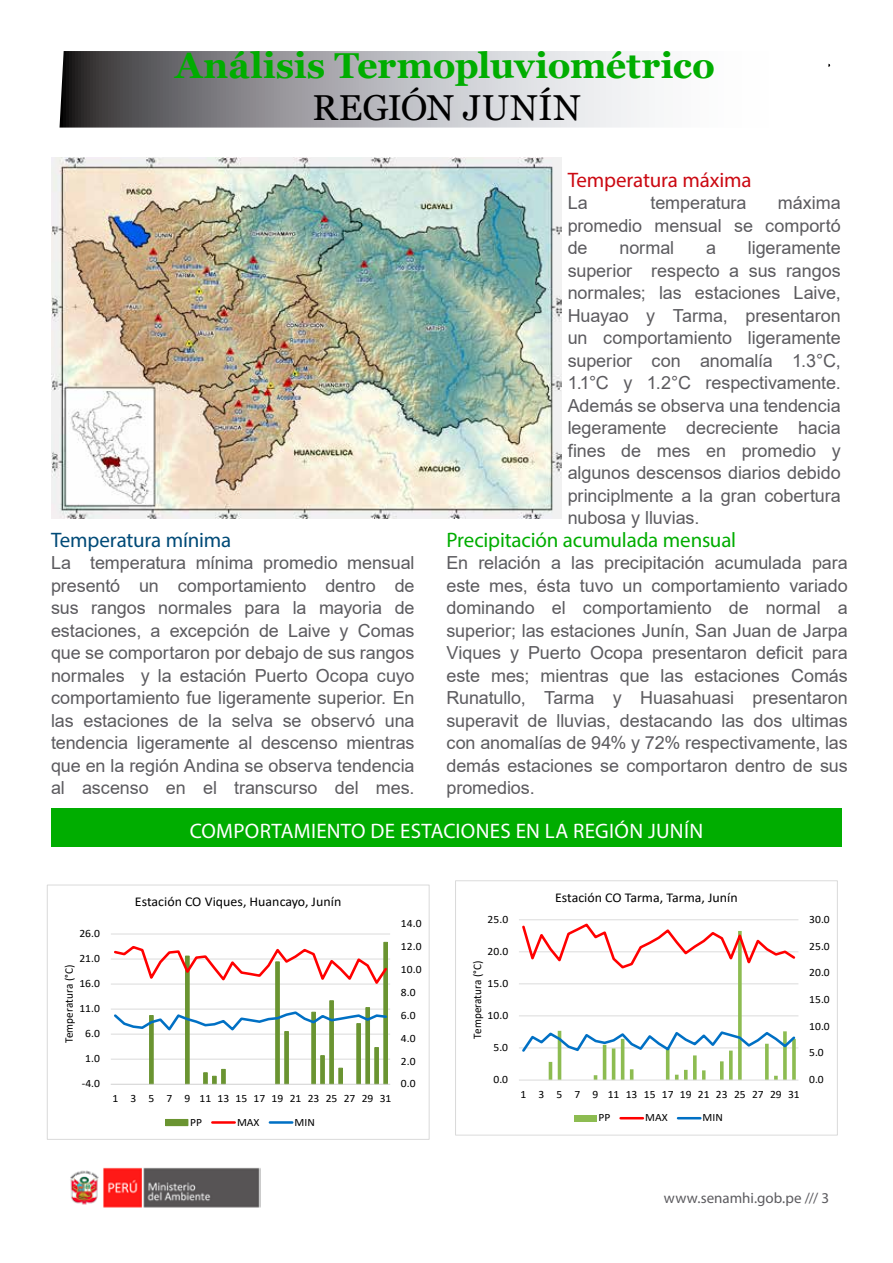
<style>
.page{position:relative;width:893px;height:1263px;background:#fff}
.page>*{position:absolute;margin:0;border:0;box-sizing:border-box;transform-origin:0 0}
.t1{font:700 36px "Georgia";letter-spacing:-.005em;color:#00ad00}
.t2{font:36px "Georgia";letter-spacing:.01em;color:#000}
.t3{font:21px "Myriad Pro";letter-spacing:.015em;color:#fff}
.t4{font:21px "Myriad Pro";letter-spacing:-.01em;color:#00ad00}
.t5{font:21px "Myriad Pro";letter-spacing:-.01em;color:#004a77}
.t6{font:21px "Myriad Pro";letter-spacing:-.01em;color:#cb0912}
.t7{font:18px/22.5px "Arial";letter-spacing:-.005em;color:#5c5b5f;text-align:justify}
.t8{font:15px "Myriad Pro";color:#5c5b5f}
.t9{font:13.5px "Calibri";color:#000;scale:1.04 1}
.t10{font:13.5px "Calibri";color:#000}
.t11{font:11.55px "Calibri";color:#000}
.t12{font:11.1px "Calibri";color:#000;scale:1.04 1}
.t13{font:11.1px "Calibri";color:#000}
</style>
<div class="page">
<img style="left:70px;top:1167px;width:191px;height:41px">
<svg style="left:60px;top:51px;width:769px;height:77px"></svg>
<img style="left:51px;top:157px;width:510px;height:361px">
<hr style="left:111px;top:1059px;width:279px;height:1px;background:#dadada">
<hr style="left:111px;top:1034px;width:279px;height:1px;background:#dadada">
<hr style="left:111px;top:1009px;width:279px;height:1px;background:#dadada">
<hr style="left:111px;top:984px;width:279px;height:1px;background:#dadada">
<hr style="left:111px;top:958px;width:279px;height:1px;background:#dadada">
<hr style="left:111px;top:933px;width:279px;height:1px;background:#dadada">
<hr style="left:384px;top:942px;width:3px;height:142px;background:#6a9431">
<hr style="left:375px;top:1047px;width:3px;height:37px;background:#6a9431">
<hr style="left:366px;top:1007px;width:3px;height:77px;background:#6a9431">
<hr style="left:357px;top:1024px;width:3px;height:60px;background:#6a9431">
<hr style="left:339px;top:1068px;width:3px;height:16px;background:#6a9431">
<hr style="left:330px;top:1001px;width:3px;height:83px;background:#6a9431">
<hr style="left:321px;top:1056px;width:3px;height:28px;background:#6a9431">
<hr style="left:312px;top:1012px;width:3px;height:72px;background:#6a9431">
<hr style="left:285px;top:1031px;width:3px;height:53px;background:#6a9431">
<hr style="left:276px;top:962px;width:3px;height:122px;background:#6a9431">
<hr style="left:222px;top:1069px;width:3px;height:15px;background:#6a9431">
<hr style="left:186px;top:956px;width:3px;height:128px;background:#6a9431">
<hr style="left:150px;top:1015px;width:3px;height:69px;background:#6a9431">
<div style="left:149px;top:1015px;width:5px;height:70px;border:1px solid #6a9431"></div>
<div style="left:185px;top:956px;width:5px;height:129px;border:1px solid #6a9431"></div>
<div style="left:203px;top:1072px;width:5px;height:13px;border:1px solid #6a9431"></div>
<div style="left:212px;top:1076px;width:5px;height:9px;border:1px solid #6a9431"></div>
<div style="left:221px;top:1069px;width:5px;height:16px;border:1px solid #6a9431"></div>
<div style="left:275px;top:961px;width:5px;height:124px;border:1px solid #6a9431"></div>
<div style="left:284px;top:1031px;width:5px;height:54px;border:1px solid #6a9431"></div>
<div style="left:311px;top:1012px;width:5px;height:73px;border:1px solid #6a9431"></div>
<div style="left:320px;top:1055px;width:5px;height:30px;border:1px solid #6a9431"></div>
<div style="left:329px;top:1000px;width:5px;height:85px;border:1px solid #6a9431"></div>
<div style="left:338px;top:1068px;width:5px;height:17px;border:1px solid #6a9431"></div>
<div style="left:356px;top:1023px;width:5px;height:62px;border:1px solid #6a9431"></div>
<div style="left:365px;top:1007px;width:5px;height:78px;border:1px solid #6a9431"></div>
<div style="left:374px;top:1047px;width:5px;height:38px;border:1px solid #6a9431"></div>
<div style="left:383px;top:942px;width:5px;height:143px;border:1px solid #6a9431"></div>
<hr style="left:111px;top:1084px;width:279px;height:1px;background:#dadada">
<svg style="left:112px;top:944px;width:277px;height:44px"></svg>
<svg style="left:114px;top:1010px;width:274px;height:23px"></svg>
<div style="left:166px;top:1119px;width:22px;height:6px;background:#6a9431"></div>
<div style="left:165px;top:1119px;width:23px;height:7px;border:1px solid #6a9431"></div>
<hr style="left:212px;top:1121px;width:23px;height:3px;background:#f00">
<hr style="left:270px;top:1121px;width:22px;height:3px;background:#0070c4">
<div style="left:47px;top:885px;width:383px;height:255px;border:1px solid #dadada"></div>
<div style="left:51px;top:808px;width:791px;height:39px;background:#00ad00"></div>
<hr style="left:519px;top:1047px;width:279px;height:1px;background:#dadada">
<hr style="left:519px;top:1015px;width:279px;height:1px;background:#dadada">
<hr style="left:519px;top:983px;width:279px;height:1px;background:#dadada">
<hr style="left:519px;top:951px;width:279px;height:1px;background:#dadada">
<hr style="left:519px;top:919px;width:279px;height:1px;background:#dadada">
<svg style="left:792px;top:1054px;width:4px;height:26px"></svg>
<svg style="left:783px;top:1054px;width:4px;height:26px"></svg>
<svg style="left:774px;top:1076px;width:4px;height:4px"></svg>
<svg style="left:765px;top:1054px;width:4px;height:26px"></svg>
<svg style="left:738px;top:970px;width:4px;height:110px"></svg>
<svg style="left:729px;top:1054px;width:4px;height:26px"></svg>
<svg style="left:720px;top:1061px;width:4px;height:19px"></svg>
<svg style="left:702px;top:1070px;width:3px;height:10px"></svg>
<svg style="left:693px;top:1055px;width:4px;height:25px"></svg>
<svg style="left:684px;top:1070px;width:4px;height:10px"></svg>
<svg style="left:675px;top:1075px;width:4px;height:5px"></svg>
<hr style="left:666px;top:1048px;width:3px;height:32px;background:#8dbc51">
<svg style="left:630px;top:1069px;width:3px;height:11px"></svg>
<hr style="left:621px;top:1039px;width:3px;height:41px;background:#8dbc51">
<hr style="left:612px;top:1048px;width:3px;height:32px;background:#8dbc51">
<hr style="left:603px;top:1045px;width:3px;height:35px;background:#8dbc51">
<svg style="left:594px;top:1075px;width:3px;height:5px"></svg>
<hr style="left:558px;top:1031px;width:3px;height:49px;background:#8dbc51">
<hr style="left:549px;top:1062px;width:3px;height:18px;background:#8dbc51">
<hr style="left:519px;top:1080px;width:279px;height:1px;background:#dadada">
<svg style="left:520px;top:923px;width:277px;height:47px"></svg>
<svg style="left:520px;top:1029px;width:278px;height:25px"></svg>
<div style="left:574px;top:1115px;width:22px;height:6px;background:#8dbc51"></div>
<hr style="left:621px;top:1117px;width:22px;height:2px;background:#f00">
<hr style="left:678px;top:1117px;width:22px;height:2px;background:#0070c4">
<div style="left:455px;top:880px;width:383px;height:255px;border:1px solid #dadada"></div>
<h1 class="t1" style="left:175px;top:43px;width:541px">Análisis Termopluviométrico</h1>
<h1 class="t2" style="left:313px;top:86px;width:269px">REGIÓN JUNÍN</h1>
<p class="t5" style="left:51px;top:527px;width:182px">Temperatura mínima</p>
<p class="t7" style="left:51px;top:551px;width:365px">La temperatura mínima promedio mensual presentó un comportamiento dentro de sus rangos normales para la mayoria de estaciones, a excepción de Laive y Comas que se comportaron por debajo de sus rangos normales y la estación Puerto Ocopa cuyo comportamiento fue ligeramente superior. En las estaciones de la selva se observó una tendencia ligeramente al descenso mientras que en la región Andina se observa tendencia al ascenso en el transcurso del mes.</p>
<p class="t6" style="left:568px;top:167px;width:185px">Temperatura máxima</p>
<p class="t7" style="left:568px;top:191px;width:22px">La</p>
<p class="t7" style="left:651px;top:191px;width:97px">temperatura</p>
<p class="t7" style="left:568px;top:191px;width:274px;text-indent:210px">máxima promedio mensual se comportó de</p>
<p class="t7" style="left:568px;top:236px;width:275px;text-indent:180px">ligeramente superior respecto a sus rangos normales; las estaciones Laive, Huayao y Tarma, presentaron un comportamiento ligeramente superior con anomalía 1.3°C, 1.1°C y 1.2°C respectivamente.<br>Además se observa una tendencia legeramente decreciente hacia fines de mes en promedio y algunos descensos diarios debido principlmente a la gran cobertura nubosa y lluvias.</p>
<p class="t4" style="left:446px;top:527px;width:291px">Precipitación acumulada mensual</p>
<p class="t7" style="left:446px;top:551px;width:403px">En relación a las precipitación acumulada para este mes, ésta tuvo un comportamiento variado dominando el comportamiento de normal a superior; las estaciones Junín, San Juan de Jarpa Viques y Puerto Ocopa presentaron deficit para este mes; mientras que las estaciones Comás Runatullo, Tarma y Huasahuasi presentaron superavit de lluvias, destacando las dos ultimas con anomalías de 94% y 72% respectivamente, las demás estaciones se comportaron dentro de sus promedios.</p>
<p class="t7" style="left:619px;top:236px;width:56px">normal</p>
<p class="t7" style="left:706px;top:236px;width:12px">a</p>
<p class="t3" style="left:190px;top:818px;width:515px">COMPORTAMIENTO DE ESTACIONES EN LA REGIÓN JUNÍN</p>
<p class="t12" style="left:79px;top:926px;width:21px">26.0</p>
<p class="t12" style="left:79px;top:951px;width:21px">21.0</p>
<p class="t11" style="left:61px;top:1043px;width:80px;rotate:-90deg">Temperatura (°C)</p>
<p class="t12" style="left:79px;top:976px;width:21px">16.0</p>
<p class="t12" style="left:79px;top:1001px;width:21px">11.0</p>
<p class="t12" style="left:85px;top:1026px;width:16px">6.0</p>
<p class="t12" style="left:85px;top:1051px;width:16px">1.0</p>
<p class="t12" style="left:82px;top:1076px;width:19px">-4.0</p>
<p class="t9" style="left:135px;top:892px;width:200px">Estación CO Viques, Huancayo, Junín</p>
<p class="t12" style="left:112px;top:1090px;width:270px">1 3 5 7 9 1113151719212325272931</p>
<p class="t12" style="left:190px;top:1114px;width:13px">PP</p>
<p class="t12" style="left:237px;top:1114px;width:23px">MAX</p>
<p class="t12" style="left:294px;top:1114px;width:21px">MIN</p>
<p class="t12" style="left:401px;top:916px;width:21px">14.0</p>
<p class="t12" style="left:401px;top:939px;width:21px">12.0</p>
<p class="t12" style="left:401px;top:961px;width:21px">10.0</p>
<p class="t12" style="left:401px;top:984px;width:16px">8.0</p>
<p class="t12" style="left:401px;top:1007px;width:16px">6.0</p>
<p class="t12" style="left:401px;top:1030px;width:16px">4.0</p>
<p class="t12" style="left:401px;top:1053px;width:16px">2.0</p>
<p class="t12" style="left:401px;top:1076px;width:16px">0.0</p>
<p class="t13" style="left:488px;top:911px;width:22px">25.0</p>
<p class="t13" style="left:488px;top:943px;width:22px">20.0</p>
<p class="t11" style="left:469px;top:1039px;width:80px;rotate:-90deg">Temperatura (°C)</p>
<p class="t13" style="left:488px;top:976px;width:22px">15.0</p>
<p class="t13" style="left:488px;top:1008px;width:22px">10.0</p>
<p class="t13" style="left:493px;top:1040px;width:16px">5.0</p>
<p class="t13" style="left:493px;top:1072px;width:16px">0.0</p>
<p class="t10" style="left:555px;top:888px;width:184px">Estación CO Tarma, Tarma, Junín</p>
<p class="t13" style="left:520px;top:1086px;width:281px">1 3 5 7 9 1113151719212325272931</p>
<p class="t13" style="left:599px;top:1110px;width:13px">PP</p>
<p class="t13" style="left:645px;top:1110px;width:24px">MAX</p>
<p class="t13" style="left:703px;top:1110px;width:22px">MIN</p>
<p class="t13" style="left:809px;top:911px;width:22px">30.0</p>
<p class="t13" style="left:809px;top:938px;width:22px">25.0</p>
<p class="t13" style="left:809px;top:965px;width:22px">20.0</p>
<p class="t13" style="left:809px;top:992px;width:22px">15.0</p>
<p class="t13" style="left:809px;top:1018px;width:22px">10.0</p>
<p class="t13" style="left:809px;top:1045px;width:16px">5.0</p>
<p class="t13" style="left:809px;top:1072px;width:16px">0.0</p>
<p class="t8" style="left:664px;top:1189px;width:167px">www.senamhi.gob.pe /// 3</p>
</div>
